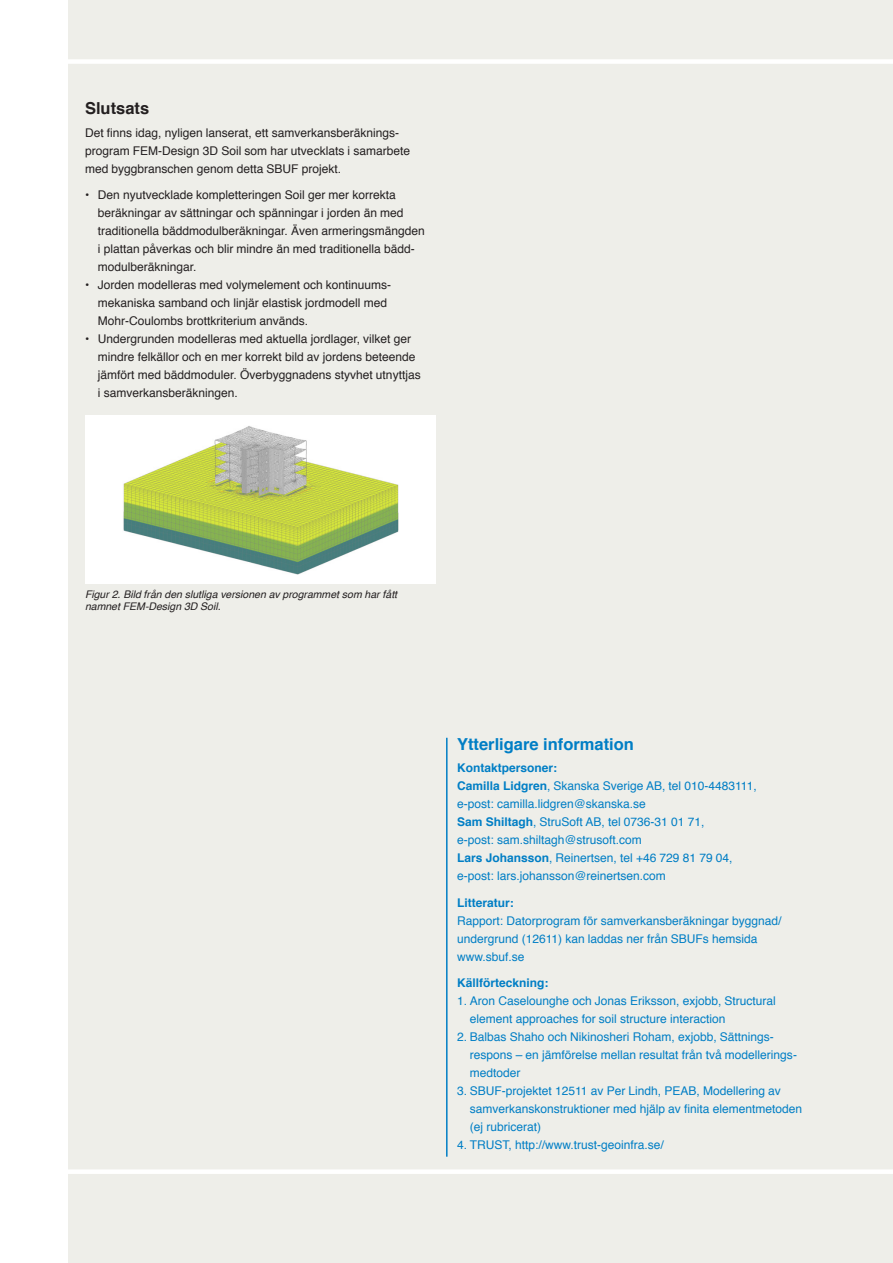
<style>
.page{position:relative;width:893px;height:1263px;background:#fff}
.page>*{position:absolute;margin:0;border:0;box-sizing:border-box;transform-origin:0 0}
.Mellanrubbe{font:700 16.5px "Helvetica";color:#007ec5}
.Mellanrubbe-2{font:700 16.5px "Helvetica";color:#231f20}
.Kontakt_o_Litteratur{font:12px/18px "Helvetica";color:#007ec5}
.Brödtext{font:12px/18px "Helvetica";color:#231f20}
.Kontakt_o_Litteratur-2{font:700 12px "Helvetica";color:#007ec5}
.Bildtext{font:italic 10.5px/12.6px "Helvetica";color:#231f20}
.s1{font-weight:700}
</style>
<div class="page">
<div style="left:68px;top:0;width:825px;height:1263px;background:#eeeee9"></div>
<div style="left:66px;top:1169px;width:827px;height:5px;background:#fff"></div>
<div style="left:64px;top:59px;width:829px;height:5px;background:#fff"></div>
<hr style="left:446px;top:738px;width:2px;height:419px;background:#007ec5">
<div style="left:85px;top:415px;width:351px;height:169px;background:#fff"></div>
<img style="left:123px;top:426px;width:275px;height:149px">
<p class="Mellanrubbe-2" style="left:85px;top:95px;width:66px">Slutsats</p>
<p class="Brödtext" style="left:85px;top:124px;width:327px">Det finns idag, nyligen lanserat, ett samverkansberäknings&shy;program FEM-Design 3D Soil som har utvecklats i samarbete med byggbranschen genom detta SBUF projekt.</p>
<p class="Brödtext" style="left:98px;top:186px;width:329px;text-indent:-13px">• Den nyutvecklade kompletteringen Soil ger mer korrekta beräkningar av sättningar och spänningar i jorden än med traditionella bäddmodulberäkningar. Även armeringsmängden i plattan påverkas och blir mindre än med traditionella bädd&shy;modulberäkningar.</p>
<p class="Brödtext" style="left:98px;top:276px;width:294px;text-indent:-13px">• Jorden modelleras med volymelement och kontinuums&shy;mekaniska samband och linjär elastisk jordmodell med<br>Mohr-Coulombs brottkriterium används.</p>
<p class="Brödtext" style="left:98px;top:330px;width:324px;text-indent:-13px">• Undergrunden modelleras med aktuella jordlager, vilket ger mindre felkällor och en mer korrekt bild av jordens beteende jämfört med bäddmoduler. Överbyggnadens styvhet utnyttjas i samverkansberäkningen.</p>
<p class="Bildtext" style="left:85px;top:588px;width:314px">Figur 2. Bild från den slutliga versionen av programmet som har fått namnet FEM-Design 3D Soil.</p>
<p class="Mellanrubbe" style="left:457px;top:731px;width:178px">Ytterligare information</p>
<p class="Kontakt_o_Litteratur-2" style="left:457px;top:758px;width:102px">Kontaktpersoner:</p>
<p class="Kontakt_o_Litteratur" style="left:457px;top:777px;width:301px"><span class="s1">Camilla Lidgren</span>, Skanska Sverige AB, tel 010-4483111, e-post: camilla.lidgren@skanska.se</p>
<p class="Kontakt_o_Litteratur" style="left:457px;top:813px;width:249px"><span class="s1">Sam Shiltagh</span>, StruSoft AB, tel 0736-31 01 71, e-post: sam.shiltagh@strusoft.com</p>
<p class="Kontakt_o_Litteratur" style="left:457px;top:849px;width:277px"><span class="s1">Lars Johansson</span>, Reinertsen, tel +46 729 81 79 04, e-post: lars.johansson@reinertsen.com</p>
<p class="Kontakt_o_Litteratur-2" style="left:457px;top:893px;width:58px">Litteratur:</p>
<p class="Kontakt_o_Litteratur" style="left:457px;top:912px;width:326px">Rapport: Datorprogram för samverkansberäkningar byggnad/ undergrund (12611) kan laddas ner från SBUFs hemsida www.sbuf.se</p>
<p class="Kontakt_o_Litteratur-2" style="left:457px;top:973px;width:93px">Källförteckning:</p>
<p class="Kontakt_o_Litteratur" style="left:470px;top:992px;width:308px;text-indent:-13px">1. Aron Caselounghe och Jonas Eriksson, exjobb, Structural element approaches for soil structure interaction</p>
<p class="Kontakt_o_Litteratur" style="left:470px;top:1028px;width:329px;text-indent:-13px">2. Balbas Shaho och Nikinosheri Roham, exjobb, Sättnings&shy;respons – en jämförelse mellan resultat från två modellerings&shy;medtoder</p>
<p class="Kontakt_o_Litteratur" style="left:470px;top:1082px;width:334px;text-indent:-13px">3. SBUF-projektet 12511 av Per Lindh, PEAB, Modellering av samverkanskonstruktioner med hjälp av finita elementmetoden (ej rubricerat)</p>
<p class="Kontakt_o_Litteratur" style="left:457px;top:1136px;width:208px">4. TRUST, http://www.trust-geoinfra.se/</p>
</div>
